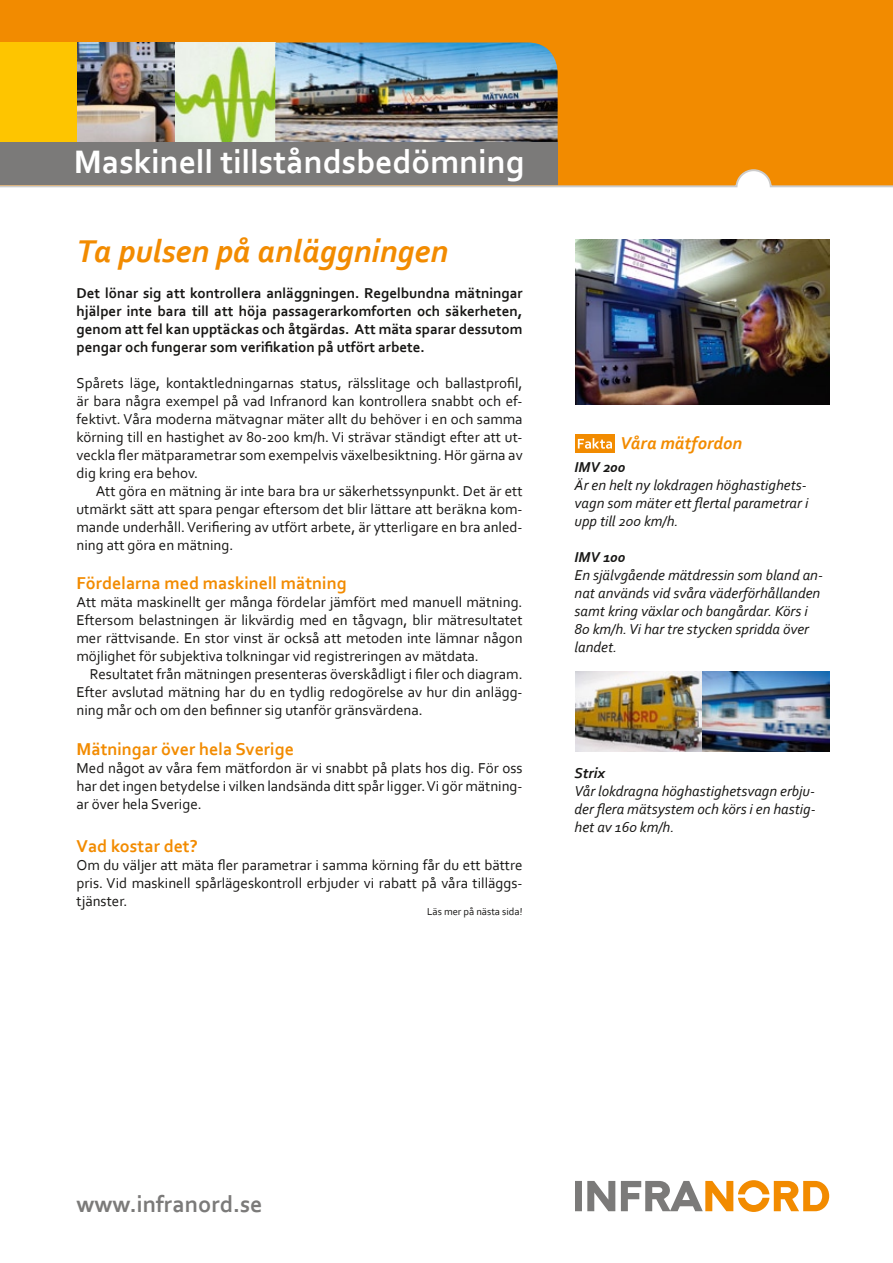
<style>
.page{position:relative;width:893px;height:1263px;background:#fff}
.page>*{position:absolute;margin:0;border:0;box-sizing:border-box;transform-origin:0 0}
.t1{font:700 34.05px "Corbel";color:#fff}
.t2{font:italic 700 33px "Corbel";color:#f28b00}
.t3{font:700 24px "Corbel";color:#7b7a79}
.t4{font:700 18px "Corbel";color:#f28b00}
.t5{font:italic 700 18px "Corbel";color:#f28b00}
.t6{font:15px/18px "Corbel";color:#171614;text-align:justify}
.t7{font:italic 15px/18px "Corbel";color:#171614;text-align:justify}
.t8{font:700 15px/18px "Corbel";color:#171614;text-align:justify}
.t9{font:italic 700 15px "Corbel";color:#171614}
.t10{font:10.5px "Corbel";color:#171614}
</style>
<div class="page">
<img style="left:575px;top:240px;width:254px;height:165px">
<div style="left:0;top:0;width:893px;height:188px;background:#f28b00"></div>
<div style="left:575px;top:1181px;width:7px;height:30px;background:#7b7a79"></div>
<svg style="left:587px;top:1181px;width:28px;height:30px"></svg>
<svg style="left:621px;top:1180px;width:208px;height:32px"></svg>
<img style="left:77px;top:43px;width:481px;height:99px">
<div style="left:0;top:43px;width:77px;height:99px;background:#fec500"></div>
<div style="left:0;top:142px;width:558px;height:43px;background:#7b7a79"></div>
<div style="left:575px;top:434px;width:39px;height:19px;background:#f28b00"></div>
<svg style="left:578px;top:438px;width:34px;height:11px"></svg>
<img style="left:575px;top:672px;width:254px;height:80px">
<h1 class="t1" style="left:74px;top:141px;width:452px">Maskinell tillståndsbedömning</h1>
<h2 class="t2" style="left:77px;top:230px;width:373px">Ta pulsen på anläggningen</h2>
<p class="t8" style="left:77px;top:283px;width:448px">Det lönar sig att kontrollera anläggningen. Regelbundna mätningar hjälper inte bara till att höja passagerarkomforten och säkerheten, genom att fel kan upptäckas och åtgärdas. Att mäta sparar dessutom pengar och fungerar som verifikation på utfört arbete.</p>
<p class="t6" style="left:77px;top:373px;width:448px">Spårets läge, kontaktledningarnas status, rälsslitage och ballastprofil, är bara några exempel på vad Infranord kan kontrollera snabbt och ef&shy;fektivt. Våra moderna mätvagnar mäter allt du behöver i en och samma körning till en hastighet av 80-200 km/h. Vi strävar ständigt efter att ut&shy;veckla fler mätparametrar som exempelvis växelbesiktning. Hör gärna av dig kring era behov.</p>
<p class="t6" style="left:77px;top:481px;width:448px;text-indent:19px">Att göra en mätning är inte bara bra ur säkerhetssynpunkt. Det är ett utmärkt sätt att spara pengar eftersom det blir lättare att beräkna kom&shy;mande underhåll. Verifiering av utfört arbete, är ytterligare en bra anled&shy;ning att göra en mätning.</p>
<p class="t4" style="left:77px;top:572px;width:272px">Fördelarna med maskinell mätning</p>
<p class="t6" style="left:77px;top:593px;width:448px">Att mäta maskinellt ger många fördelar jämfört med manuell mätning.<br>Eftersom belastningen är likvärdig med en tågvagn, blir mätresultatet mer rättvisande. En stor vinst är också att metoden inte lämnar någon möjlighet för subjektiva tolkningar vid registreringen av mätdata.</p>
<p class="t6" style="left:77px;top:665px;width:448px;text-indent:13px">Resultatet från mätningen presenteras överskådligt i filer och diagram.<br>Efter avslutad mätning har du en tydlig redogörelse av hur din anlägg&shy;ning mår och om den befinner sig utanför gränsvärdena.</p>
<p class="t4" style="left:77px;top:738px;width:219px">Mätningar över hela Sverige</p>
<p class="t6" style="left:77px;top:758px;width:448px">Med något av våra fem mätfordon är vi snabbt på plats hos dig. För oss har det ingen betydelse i vilken landsända ditt spår ligger. Vi gör mätning&shy;ar över hela Sverige.</p>
<p class="t4" style="left:77px;top:835px;width:123px">Vad kostar det?</p>
<p class="t6" style="left:77px;top:856px;width:448px">Om du väljer att mäta fler parametrar i samma körning får du ett bättre pris. Vid maskinell spårlägeskontroll erbjuder vi rabatt på våra tilläggs&shy;tjänster.</p>
<p class="t10" style="left:427px;top:905px;width:97px">Läs mer på nästa sida!</p>
<p class="t5" style="left:620px;top:432px;width:123px">Våra mätfordon</p>
<p class="t9" style="left:575px;top:457px;width:52px">IMV 200</p>
<p class="t7" style="left:575px;top:475px;width:235px">Är en helt ny lokdragen höghastighets&shy;vagn som mäter ett flertal parametrar i upp till 200 km/h.</p>
<p class="t9" style="left:575px;top:547px;width:52px">IMV 100</p>
<p class="t7" style="left:575px;top:565px;width:250px;text-align:left">En självgående mätdressin som bland an&shy;nat används vid svåra väderförhållanden samt kring växlar och bangårdar. Körs i 80 km/h. Vi har tre stycken spridda över landet.</p>
<p class="t9" style="left:575px;top:763px;width:32px">Strix</p>
<p class="t7" style="left:575px;top:781px;width:242px">Vår lokdragna höghastighetsvagn erbju&shy;der flera mätsystem och körs i en hastig&shy;het av 160 km/h.</p>
<h3 class="t3" style="left:77px;top:1189px;width:188px">www.infranord.se</h3>
</div>
